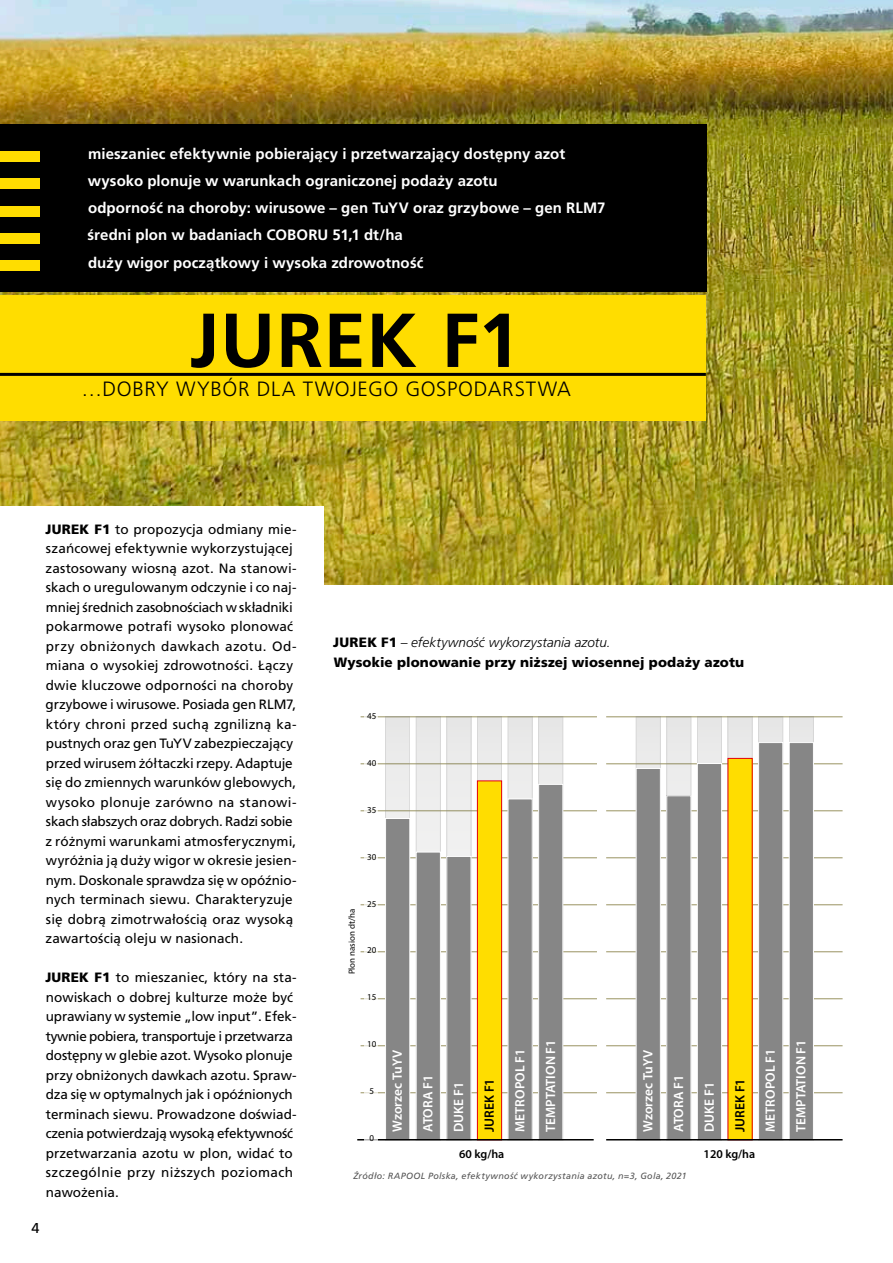
<style>
.page{position:relative;width:893px;height:1263px;background:#fff}
.page>*{position:absolute;margin:0;border:0;box-sizing:border-box;transform-origin:0 0}
.t1{font:700 76.35px "Frutiger LT Pro";letter-spacing:.005em;color:#000}
.t2{font:300 20.7px "Frutiger LT Pro";letter-spacing:.03em;color:#000}
.t3{font:700 15px "Frutiger LT Pro";letter-spacing:.005em;color:#fff}
.t4{font:15px "Zapf Dingbats ITC";color:#fd0;scale:5 1}
.t5{font:14.25px "Frutiger LT Pro";color:#000}
.t6{font:13.5px/19.5px "Frutiger LT Pro";color:#000}
.t7{font:600 13.5px "Myriad Pro";color:#fff}
.t8{font:900 13.5px/19.5px "Frutiger LT Pro";letter-spacing:.01em;color:#000}
.t9{font:600 13.5px "Myriad Pro";color:#000}
.t10{font:600 12px "Myriad Pro";color:#000}
.t11{font:italic 9px "Frutiger LT Pro";letter-spacing:.035em;color:#555}
.t12{font:9px "Myriad Pro";color:#000}
.t13{font:8.85px "Myriad Pro";color:#000}
.s1{font-weight:900}
.s2{font-weight:300;font-style:italic}
</style>
<div class="page">
<img style="left:0;top:0;width:893px;height:585px">
<div style="left:0;top:296px;width:706px;height:125px;background:#fd0"></div>
<div style="left:0;top:506px;width:323px;height:757px;background:#fff"></div>
<hr style="left:361px;top:1092px;width:236px;height:1px;background:#999361">
<hr style="left:361px;top:1045px;width:236px;height:1px;background:#999361">
<hr style="left:361px;top:998px;width:236px;height:1px;background:#999361">
<hr style="left:361px;top:951px;width:236px;height:1px;background:#999361">
<hr style="left:361px;top:904px;width:236px;height:1px;background:#999361">
<hr style="left:361px;top:857px;width:236px;height:1px;background:#999361">
<hr style="left:361px;top:810px;width:236px;height:1px;background:#999361">
<hr style="left:361px;top:763px;width:236px;height:1px;background:#999361">
<hr style="left:361px;top:716px;width:236px;height:1px;background:#999361">
<hr style="left:606px;top:1092px;width:237px;height:1px;background:#999361">
<hr style="left:606px;top:1045px;width:237px;height:1px;background:#999361">
<hr style="left:606px;top:998px;width:237px;height:1px;background:#999361">
<hr style="left:606px;top:951px;width:237px;height:1px;background:#999361">
<hr style="left:606px;top:904px;width:237px;height:1px;background:#999361">
<hr style="left:606px;top:857px;width:237px;height:1px;background:#999361">
<hr style="left:606px;top:810px;width:237px;height:1px;background:#999361">
<hr style="left:606px;top:763px;width:237px;height:1px;background:#999361">
<hr style="left:606px;top:716px;width:237px;height:1px;background:#999361">
<div style="left:386px;top:716px;width:24px;height:424px;background:#ebebeb"></div>
<div style="left:416px;top:716px;width:24px;height:424px;background:#ededec"></div>
<div style="left:447px;top:716px;width:24px;height:424px;background:#ededed"></div>
<div style="left:477px;top:716px;width:25px;height:424px;background:#eaeaea"></div>
<div style="left:508px;top:716px;width:24px;height:424px;background:#ebebeb"></div>
<div style="left:539px;top:716px;width:24px;height:424px;background:#eaeaea"></div>
<div style="left:636px;top:716px;width:24px;height:424px;background:#e9e9e9"></div>
<div style="left:667px;top:716px;width:24px;height:424px;background:#ebebeb"></div>
<div style="left:697px;top:716px;width:25px;height:424px;background:#e9e9e9"></div>
<div style="left:728px;top:716px;width:24px;height:424px;background:#e9e8e8"></div>
<div style="left:759px;top:716px;width:24px;height:424px;background:#e7e7e7"></div>
<div style="left:789px;top:716px;width:24px;height:424px;background:#e7e7e7"></div>
<div style="left:386px;top:818px;width:24px;height:322px;background:#868686"></div>
<div style="left:385px;top:818px;width:25px;height:322px;border:1px solid #fff"></div>
<div style="left:416px;top:852px;width:24px;height:288px;background:#868686"></div>
<div style="left:416px;top:852px;width:25px;height:288px;border:1px solid #fff"></div>
<div style="left:447px;top:856px;width:24px;height:284px;background:#868686"></div>
<div style="left:446px;top:856px;width:25px;height:284px;border:1px solid #fff"></div>
<div style="left:477px;top:781px;width:25px;height:359px;background:#fd0"></div>
<div style="left:477px;top:780px;width:25px;height:360px;border:1px solid #e3000e"></div>
<div style="left:508px;top:799px;width:24px;height:341px;background:#868686"></div>
<div style="left:508px;top:798px;width:25px;height:342px;border:1px solid #fff"></div>
<div style="left:539px;top:784px;width:24px;height:356px;background:#868686"></div>
<div style="left:538px;top:784px;width:25px;height:356px;border:1px solid #fff"></div>
<div style="left:636px;top:768px;width:24px;height:372px;background:#868686"></div>
<div style="left:636px;top:768px;width:25px;height:372px;border:1px solid #fff"></div>
<div style="left:667px;top:796px;width:24px;height:344px;background:#868686"></div>
<div style="left:666px;top:795px;width:25px;height:345px;border:1px solid #fff"></div>
<div style="left:697px;top:763px;width:25px;height:377px;background:#868686"></div>
<div style="left:697px;top:763px;width:25px;height:377px;border:1px solid #fff"></div>
<div style="left:728px;top:758px;width:24px;height:382px;background:#fd0"></div>
<div style="left:759px;top:742px;width:24px;height:398px;background:#868686"></div>
<div style="left:758px;top:742px;width:25px;height:398px;border:1px solid #fff"></div>
<div style="left:789px;top:742px;width:24px;height:398px;background:#868686"></div>
<div style="left:789px;top:742px;width:25px;height:398px;border:1px solid #fff"></div>
<hr style="left:357px;top:1139px;width:237px;height:1px;background:#000">
<hr style="left:606px;top:1139px;width:237px;height:1px;background:#000">
<div style="left:365px;top:704px;width:13px;height:448px;background:#fff"></div>
<div style="left:0;top:124px;width:707px;height:167px;background:#000"></div>
<hr style="left:0;top:373px;width:706px;height:3px;background:#000">
<p class="t4" style="left:-15px;top:150px;width:13px">■</p>
<p class="t3" style="left:88px;top:145px;width:479px">mieszaniec efektywnie pobierający i przetwarzający dostępny azot</p>
<p class="t4" style="left:-15px;top:177px;width:13px">■</p>
<p class="t3" style="left:88px;top:172px;width:411px">wysoko plonuje w warunkach ograniczonej podaży azotu</p>
<p class="t4" style="left:-15px;top:204px;width:13px">■</p>
<p class="t3" style="left:88px;top:199px;width:519px">odporność na choroby: wirusowe – gen TuYV oraz grzybowe – gen RLM7</p>
<p class="t4" style="left:-15px;top:231px;width:13px">■</p>
<p class="t3" style="left:87px;top:226px;width:317px">średni plon w badaniach COBORU 51,1 dt/ha</p>
<p class="t4" style="left:-15px;top:258px;width:13px">■</p>
<p class="t3" style="left:88px;top:253px;width:337px">duży wigor początkowy i wysoka zdrowotność</p>
<h1 class="t1" style="left:190px;top:295px;width:332px">JUREK F1</h1>
<h2 class="t2" style="left:81px;top:377px;width:491px">…DOBRY WYBÓR DLA TWOJEGO GOSPODARSTWA</h2>
<p class="t6" style="left:45px;top:519px;width:253px"><span class="s1">JUREK F1</span> to propozycja odmiany mie&shy;szańcowej efektywnie wykorzystującej zastosowany wiosną azot. Na stanowi&shy;skach o uregulowanym odczynie i co naj&shy;mniej średnich zasobnościach w składniki pokarmowe potrafi wysoko plonować przy obniżonych dawkach azotu. Od&shy;miana o wysokiej zdrowotności. Łączy dwie kluczowe odporności na choroby grzybowe i wirusowe. Posiada gen RLM7, który chroni przed suchą zgnilizną ka&shy;pustnych oraz gen TuYV zabezpieczający przed wirusem żółtaczki rzepy. Adaptuje się do zmiennych warunków glebowych, wysoko plonuje zarówno na stanowi&shy;skach słabszych oraz dobrych. Radzi sobie z różnymi warunkami atmosferycznymi, wyróżnia ją duży wigor w okresie jesien&shy;nym. Doskonale sprawdza się w opóźnio&shy;nych terminach siewu. Charakteryzuje się dobrą zimotrwałością oraz wysoką zawartością oleju w nasionach.</p>
<p class="t6" style="left:45px;top:968px;width:253px"><span class="s1">JUREK F1</span> to mieszaniec, który na sta&shy;nowiskach o dobrej kulturze może być uprawiany w systemie „low input”. Efek&shy;tywnie pobiera, transportuje i przetwarza dostępny w glebie azot. Wysoko plonuje przy obniżonych dawkach azotu. Spraw&shy;dza się w optymalnych jak i opóźnionych terminach siewu. Prowadzone doświad&shy;czenia potwierdzają wysoką efektywność przetwarzania azotu w plon, widać to szczególnie przy niższych poziomach nawożenia.</p>
<p class="t5" style="left:31px;top:1219px;width:10px">4</p>
<p class="t8" style="left:333px;top:633px;width:413px">JUREK F1 <span class="s2">– efektywność wykorzystania azotu.<br></span>Wysokie plonowanie przy niższej wiosennej podaży azotu</p>
<p class="t12" style="left:367px;top:710px;width:11px">45</p>
<p class="t12" style="left:367px;top:757px;width:11px">40</p>
<p class="t12" style="left:367px;top:804px;width:11px">35</p>
<p class="t12" style="left:367px;top:851px;width:11px">30</p>
<p class="t13" style="left:346px;top:974px;width:67px;rotate:-90deg">Plon nasion dt/ha</p>
<p class="t12" style="left:367px;top:898px;width:11px">25</p>
<p class="t12" style="left:367px;top:945px;width:11px">20</p>
<p class="t12" style="left:367px;top:992px;width:11px">15</p>
<p class="t12" style="left:367px;top:1039px;width:11px">10</p>
<p class="t12" style="left:369px;top:1086px;width:6px">5</p>
<p class="t12" style="left:369px;top:1133px;width:6px">0</p>
<p class="t7" style="left:389px;top:1132px;width:83px;rotate:-90deg">Wzorzec TuYV</p>
<p class="t7" style="left:419px;top:1132px;width:58px;rotate:-90deg">ATORA F1</p>
<p class="t7" style="left:450px;top:1132px;width:51px;rotate:-90deg">DUKE F1</p>
<p class="t9" style="left:481px;top:1132px;width:55px;rotate:-90deg">JUREK F1</p>
<p class="t7" style="left:511px;top:1132px;width:85px;rotate:-90deg">METROPOL F1</p>
<p class="t7" style="left:542px;top:1132px;width:94px;rotate:-90deg">TEMPTATION F1</p>
<p class="t7" style="left:639px;top:1132px;width:83px;rotate:-90deg">Wzorzec TuYV</p>
<p class="t7" style="left:670px;top:1132px;width:58px;rotate:-90deg">ATORA F1</p>
<p class="t7" style="left:701px;top:1132px;width:51px;rotate:-90deg">DUKE F1</p>
<p class="t9" style="left:731px;top:1132px;width:55px;rotate:-90deg">JUREK F1</p>
<p class="t10" style="left:459px;top:1146px;width:47px">60 kg/ha</p>
<p class="t10" style="left:704px;top:1146px;width:53px">120 kg/ha</p>
<p class="t11" style="left:353px;top:1171px;width:335px">Źródło: RAPOOL Polska, efektywność wykorzystania azotu, n=3, Gola, 2021</p>
<p class="t7" style="left:762px;top:1132px;width:85px;rotate:-90deg">METROPOL F1</p>
<p class="t7" style="left:792px;top:1132px;width:94px;rotate:-90deg">TEMPTATION F1</p>
</div>
